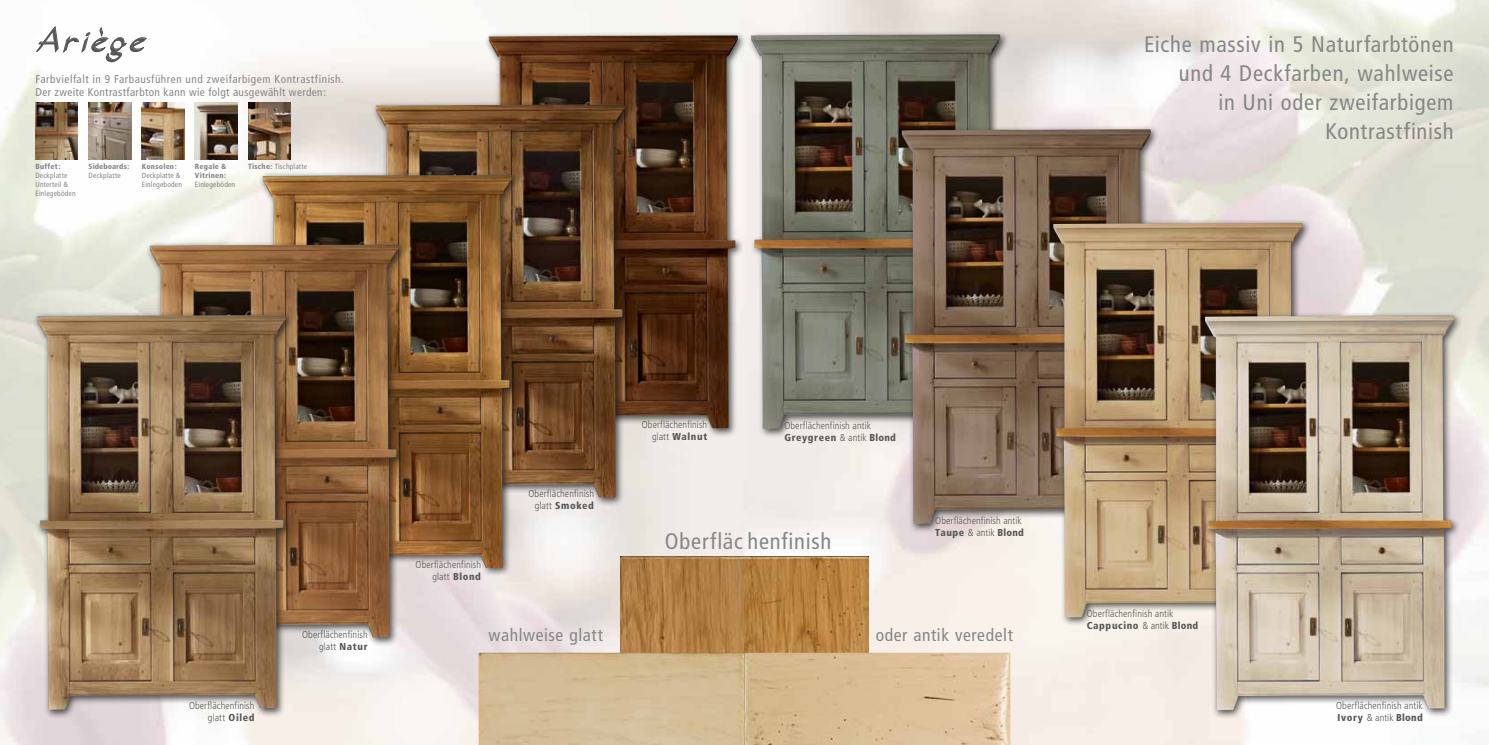
<style>
.page{position:relative;width:1489px;height:745px;background:#fff}
.page>*{position:absolute;margin:0;border:0;box-sizing:border-box;transform-origin:0 0}
.t1{font:italic 37.5px "Caveo";color:#565655}
.t2{font:condensed 22.5px/28.8px "Frutiger";letter-spacing:.035em;color:#868786;text-align:right}
.t3{font:condensed 17.5px "Frutiger";letter-spacing:.035em;color:#868786}
.t4{font:condensed 11.25px/13.5px "Frutiger";letter-spacing:.04em;color:#868786}
.t5{font:300 condensed 10px/12px "Frutiger";letter-spacing:.01em;color:#565655;text-align:right}
.t6{font:condensed 7.5px/9px "Frutiger";letter-spacing:.02em;color:#868786}
.t7{font:900 condensed 7.5px/9px "Frutiger";letter-spacing:.03em;color:#868786}
.t8{font:900 condensed 7.5px "Frutiger";letter-spacing:.01em;color:#868786}
.s1{font-weight:900}
</style>
<div class="page">
<img style="left:0;top:0;width:1488px;height:744px">
<img style="left:620px;top:556px;width:248px;height:96px">
<div style="left:485px;top:31px;width:262px;height:408px;background:#181716;opacity:.75"></div>
<img style="left:488px;top:35px;width:250px;height:394px">
<div style="left:747px;top:30px;width:262px;height:408px;background:#181716;opacity:.75"></div>
<img style="left:751px;top:34px;width:249px;height:394px">
<div style="left:372px;top:100px;width:262px;height:408px;background:#181716;opacity:.75"></div>
<img style="left:376px;top:104px;width:249px;height:394px">
<div style="left:897px;top:125px;width:262px;height:408px;background:#181716;opacity:.75"></div>
<img style="left:901px;top:129px;width:249px;height:394px">
<div style="left:259px;top:171px;width:262px;height:407px;background:#181716;opacity:.75"></div>
<img style="left:263px;top:175px;width:249px;height:394px">
<div style="left:1049px;top:218px;width:262px;height:408px;background:#181716;opacity:.75"></div>
<img style="left:1053px;top:223px;width:249px;height:394px">
<div style="left:146px;top:240px;width:262px;height:408px;background:#181716;opacity:.75"></div>
<img style="left:150px;top:244px;width:249px;height:394px">
<div style="left:1200px;top:311px;width:262px;height:408px;background:#181716;opacity:.75"></div>
<img style="left:1204px;top:315px;width:249px;height:394px">
<div style="left:33px;top:311px;width:262px;height:407px;background:#181716;opacity:.75"></div>
<img style="left:37px;top:315px;width:249px;height:394px">
<img style="left:478px;top:652px;width:532px;height:92px">
<img style="left:35px;top:103px;width:43px;height:56px">
<img style="left:89px;top:103px;width:42px;height:56px">
<img style="left:142px;top:103px;width:42px;height:56px">
<img style="left:195px;top:103px;width:42px;height:56px">
<img style="left:248px;top:103px;width:43px;height:56px">
<svg style="left:33px;top:26px;width:114px;height:36px"></svg>
<h1 class="t1" style="left:35px;top:17px;width:123px">Ariège</h1>
<p class="t4" style="left:35px;top:72px;width:310px">Farbvielfalt in 9 Farbausführen und zweifarbigem Kontrastfinish.<br>Der zweite Kontrastfarbton kann wie folgt ausgewählt werden:</p>
<p class="t7" style="left:35px;top:161px;width:26px">Buffet:</p>
<p class="t6" style="left:35px;top:171px;width:42px">Deckplatte<br>Unterteil &amp;<br>Einlegeböden</p>
<p class="t8" style="left:89px;top:162px;width:42px">Sideboards:</p>
<p class="t6" style="left:89px;top:171px;width:34px">Deckplatte</p>
<p class="t7" style="left:142px;top:161px;width:36px">Konsolen:</p>
<p class="t6" style="left:142px;top:171px;width:42px">Deckplatte &amp;<br>Einlegeboden</p>
<p class="t7" style="left:195px;top:161px;width:33px">Regale &amp;<br>Vitrinen:</p>
<p class="t6" style="left:195px;top:180px;width:42px">Einlegeböden</p>
<p class="t6" style="left:248px;top:162px;width:60px"><span class="s1">Tische:</span> Tischplatte</p>
<h2 class="t2" style="left:1143px;top:30px;width:311px">Eiche massiv in 5 Naturfarbtönen und 4 Deckfarben, wahlweise<br>in Uni oder zweifarbigem<br>Kontrastfinish</h2>
<p class="t5" style="left:189px;top:698px;width:67px">Oberflächenfinish glatt <span class="s1">Oiled</span></p>
<p class="t5" style="left:302px;top:628px;width:67px">Oberflächenfinish glatt <span class="s1">Natur</span></p>
<p class="t5" style="left:641px;top:418px;width:67px">Oberflächenfinish glatt <span class="s1">Walnut</span></p>
<p class="t5" style="left:784px;top:419px;width:113px;text-align:left">Oberflächenfinish antik<br><span class="s1">Greygreen</span> &amp; antik <span class="s1">Blond</span></p>
<p class="t5" style="left:415px;top:558px;width:67px">Oberflächenfinish glatt <span class="s1">Blond</span></p>
<p class="t5" style="left:528px;top:487px;width:67px">Oberflächenfinish glatt <span class="s1">Smoked</span></p>
<h2 class="t2" style="left:664px;top:526px;width:168px">Oberfläc henfinish</h2>
<p class="t5" style="left:935px;top:514px;width:90px;text-align:left">Oberflächenfinish antik<br><span class="s1">Taupe</span> &amp; antik <span class="s1">Blond</span></p>
<h3 class="t3" style="left:488px;top:624px;width:116px">wahlweise glatt</h3>
<h3 class="t3" style="left:875px;top:624px;width:139px">oder antik veredelt</h3>
<p class="t5" style="left:1086px;top:607px;width:113px;text-align:left">Oberflächenfinish antik<br><span class="s1">Cappucino</span> &amp; antik <span class="s1">Blond</span></p>
<p class="t5" style="left:1335px;top:698px;width:88px;text-align:left">Oberflächenfinish antik<br><span class="s1">Ivory</span> &amp; antik <span class="s1">Blond</span></p>
</div>
